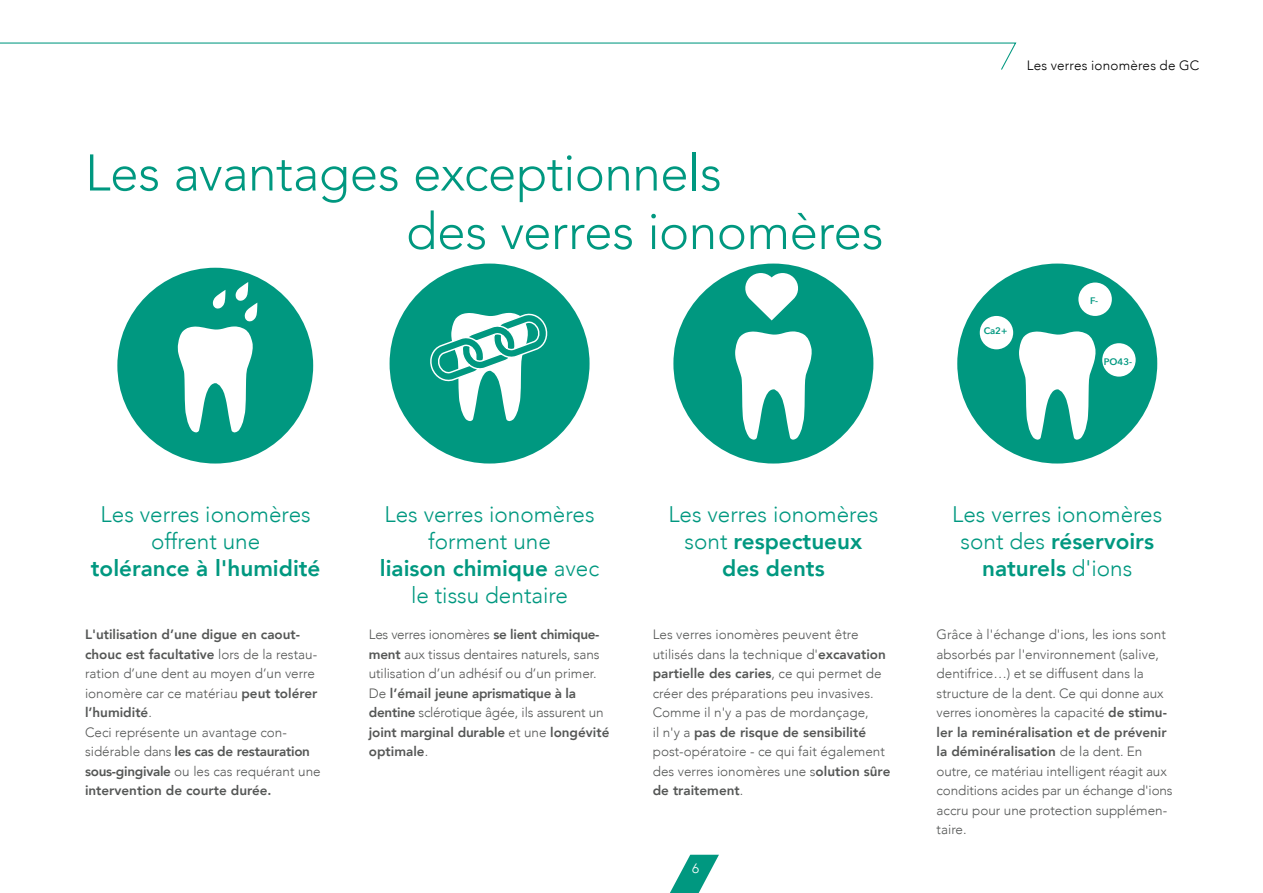
<style>
.page{position:relative;width:1263px;height:893px;background:#fff}
.page>*{position:absolute;margin:0;border:0;box-sizing:border-box;transform-origin:0 0}
.t1{font:300 51px/58.5px "Avenir";letter-spacing:-.01em;color:#009880}
.t2{font:300 22.5px/27px "Avenir";color:#009880;text-align:center}
.t3{font:800 22.5px "Avenir";color:#009880}
.t4{font:300 13.5px/19.5px "Avenir";color:#555756}
.t5{font:800 13.5px/19.5px "Avenir";color:#555756}
.t6{font:300 13.5px "Avenir";letter-spacing:.015em;color:#000}
.t7{font:300 13.5px "Avenir";color:#fff}
.t8{font:600 9.45px "Avenir Next";color:#009880}
.s1{font-weight:300}
.s2{font-weight:800}
</style>
<div class="page">
<div style="left:117px;top:268px;width:196px;height:195px;background:#009880;border-radius:50%"></div>
<svg style="left:178px;top:282px;width:79px;height:150px"></svg>
<div style="left:390px;top:264px;width:199px;height:200px;background:#009880;border-radius:50%"></div>
<svg style="left:430px;top:312px;width:118px;height:109px"></svg>
<div style="left:673px;top:264px;width:200px;height:200px;background:#009880;border-radius:50%"></div>
<svg style="left:735px;top:331px;width:77px;height:109px"></svg>
<svg style="left:745px;top:273px;width:53px;height:47px"></svg>
<svg style="left:670px;top:855px;width:49px;height:38px"></svg>
<div style="left:957px;top:264px;width:200px;height:200px;background:#009880;border-radius:50%"></div>
<svg style="left:1019px;top:331px;width:77px;height:109px"></svg>
<div style="left:980px;top:316px;width:33px;height:33px;background:#fff;border-radius:50%"></div>
<div style="left:1102px;top:343px;width:34px;height:34px;background:#fff;border-radius:50%"></div>
<div style="left:1078px;top:283px;width:34px;height:33px;background:#fff;border-radius:50%"></div>
<svg style="left:0;top:42px;width:1017px;height:28px"></svg>
<h1 class="t1" style="left:406px;top:144px;width:479px;text-indent:-321px">Les avantages exceptionnels<br>des verres ionomères</h1>
<p class="t6" style="left:1027px;top:57px;width:174px">Les verres ionomères de GC</p>
<p class="t8" style="left:984px;top:323px;width:25px">Ca2+</p>
<p class="t8" style="left:1090px;top:293px;width:10px">F-</p>
<p class="t8" style="left:1104px;top:353px;width:30px">PO43-</p>
<h2 class="t2" style="left:101px;top:501px;width:212px">Les verres ionomères offrent une</h2>
<h2 class="t3" style="left:91px;top:551px;width:231px">tolérance à l'humidité</h2>
<p class="t5" style="left:85px;top:625px;width:237px">L'utilisation d’une digue en caout&shy;chouc est facultative <span class="s1">lors de la restau&shy;ration d’une dent au moyen d’un verre ionomère car ce matériau</span> peut tolérer l’humidité<span class="s1">.<br>Ceci représente un avantage con&shy;sidérable dans</span> les cas de restauration sous-gingivale <span class="s1">ou les cas requérant une </span>intervention de courte durée.</p>
<h2 class="t2" style="left:380px;top:501px;width:221px">Les verres ionomères forment une<br><span class="s2">liaison chimique</span> avec le tissu dentaire</h2>
<p class="t4" style="left:369px;top:625px;width:242px">Les verres ionomères <span class="s2">se lient chimique&shy;ment</span> aux tissus dentaires naturels, sans utilisation d’un adhésif ou d’un primer.<br>De <span class="s2">l’émail jeune aprismatique à la dentine</span> sclérotique âgée, ils assurent un <span class="s2">joint marginal durable</span> et une <span class="s2">longévité optimale</span>.</p>
<h2 class="t2" style="left:668px;top:501px;width:212px">Les verres ionomères sont <span class="s2">respectueux des dents</span></h2>
<p class="t4" style="left:653px;top:625px;width:239px">Les verres ionomères peuvent être utilisés dans la technique d'<span class="s2">excavation partielle des caries</span>, ce qui permet de créer des préparations peu invasives.<br>Comme il n'y a pas de mordançage,<br>il n'y a <span class="s2">pas de risque de sensibilité </span>post-opératoire - ce qui fait également des verres ionomères une s<span class="s2">olution sûre de traitement</span>.</p>
<p class="t7" style="left:692px;top:860px;width:9px">6</p>
<h2 class="t2" style="left:952px;top:501px;width:212px">Les verres ionomères sont des <span class="s2">réservoirs naturels</span> d'ions</h2>
<p class="t4" style="left:936px;top:625px;width:238px">Grâce à l'échange d'ions, les ions sont absorbés par l'environnement (salive, dentifrice…) et se diffusent dans la structure de la dent. Ce qui donne aux verres ionomères la capacité <span class="s2">de stimu&shy;ler la reminéralisation et de prévenir la déminéralisation</span> de la dent. En outre, ce matériau intelligent réagit aux conditions acides par un échange d'ions accru pour une protection supplémen&shy;taire.</p>
</div>
